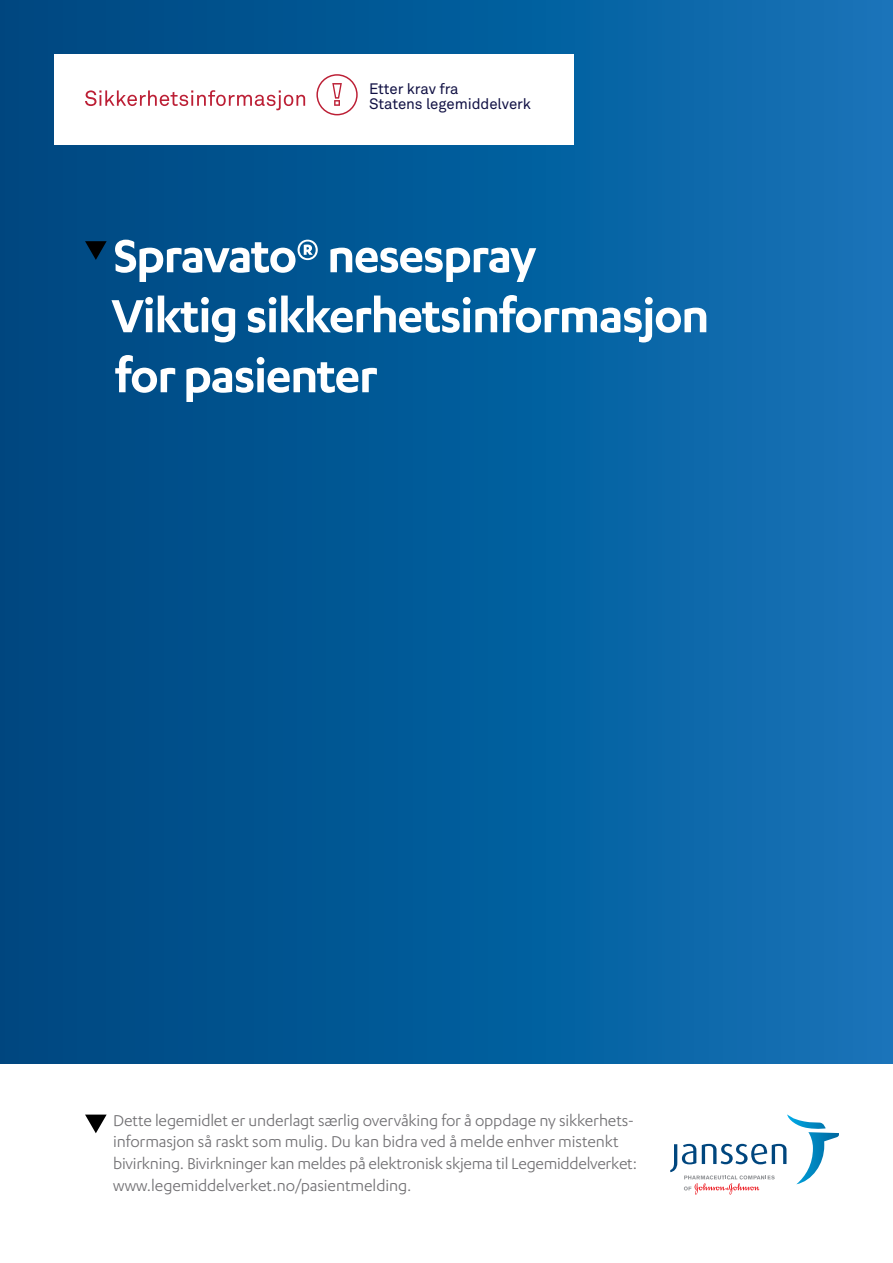
<style>
.page{position:relative;width:893px;height:1263px;background:#fff}
.page>*{position:absolute;margin:0;border:0;box-sizing:border-box;transform-origin:0 0}
.t1{font:600 54px/60px "Karbon";letter-spacing:-.03em;color:#fff}
.t2{font:18px/21.6px "Karbon";letter-spacing:-.01em;color:#717073}
.t3{font:15px/15px "Akkurat Pro";letter-spacing:-.005em;color:#114}
</style>
<div class="page">
<div style="left:0;top:0;width:893px;height:1063px;background:linear-gradient(to right,#00467f,#1273b7)"></div>
<svg style="left:85px;top:241px;width:22px;height:19px"></svg>
<svg style="left:670px;top:1114px;width:169px;height:80px"></svg>
<svg style="left:85px;top:1114px;width:22px;height:19px"></svg>
<div style="left:54px;top:54px;width:519px;height:91px;background:#fff"></div>
<svg style="left:85px;top:90px;width:220px;height:20px"></svg>
<svg style="left:316px;top:74px;width:42px;height:41px"></svg>
<p class="t3" style="left:369px;top:82px;width:164px">Etter krav fra<br>Statens legemiddelverk</p>
<h1 class="t1" style="left:111px;top:224px;width:600px">Spravato® nesespray<br>Viktig sikkerhetsinformasjon for pasienter</h1>
<p class="t2" style="left:113px;top:1109px;width:525px">Dette legemidlet er underlagt særlig overvåking for å oppdage ny sikkerhets&shy;informasjon så raskt som mulig. Du kan bidra ved å melde enhver mistenkt bivirkning. Bivirkninger kan meldes på elektronisk skjema til Legemiddelverket: www.legemiddelverket.no/pasientmelding.</p>
</div>
